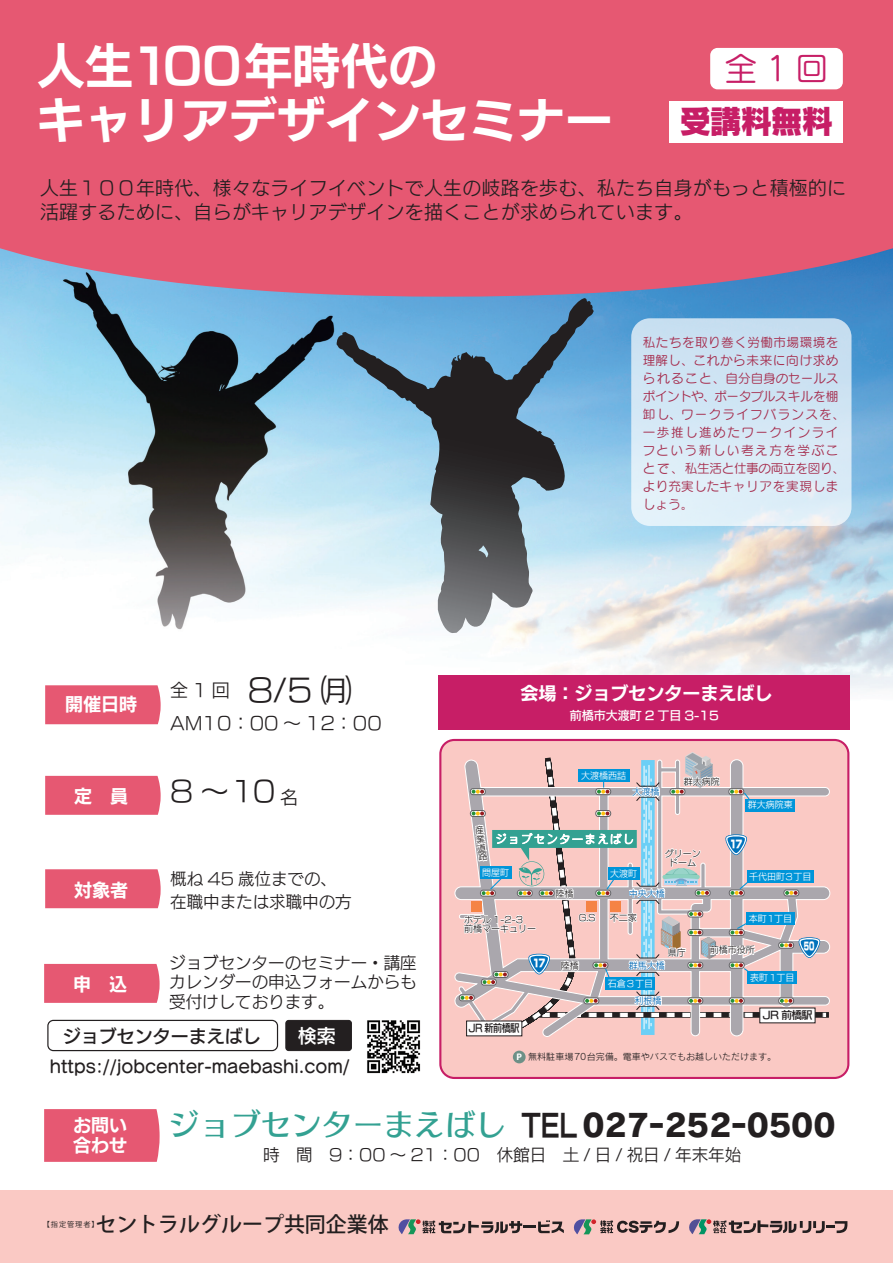
<style>
.page{position:relative;width:893px;height:1263px;background:#fff}
.page>*{position:absolute;margin:0;border:0;box-sizing:border-box;transform-origin:0 0}
.t1{font:48px/54px "New Rodin Pro N B";color:#fff}
.t2{font:33px "Seurat Pro M";color:#c71e66}
.t3{font:30.9px "Rodin NTLG Pro EB";color:#231f20;scale:1.04 1}
.t4{font:30.45px "New Rodin Pro N EB";color:#c71e66}
.t5{font:28.5px "New Rodin Pro N M";color:#231f20}
.t6{font:500 21px "Koz Go Pr 6 N";color:#231f20}
.t7{font:18.9px "New Rodin Pro N DB";color:#fff}
.t8{font:18.75px/24px "New Rodin Pro N M";letter-spacing:.025em;color:#231f20}
.t9{font:18px/19.8px "New Rodin Pro N B";color:#fff}
.t10{font:18px/33.8px "New Rodin Pro N M";color:#231f20}
.t11{font:18px "New Rodin Pro N DB";color:#231f20}
.t12{font:17.25px "Seurat Pro N DB";color:#231f20}
.t13{font:16.5px/19.5px "New Rodin Pro N M";color:#231f20}
.t14{font:12.6px/18px "Seurat Pro M";letter-spacing:.05em;color:#a52b4c}
.t15{font:12px "New Rodin Pro N DB";color:#fff}
.t16{font:10.65px "New Rodin Pro DB";letter-spacing:-.04em;color:#231f20;scale:.85 1}
.t17{font:10.65px "New Rodin Pro DB";letter-spacing:-.04em;color:#231f20}
.t18{font:10.65px "New Rodin Pro UB";color:#fff;scale:.8 1}
.t19{font:10.65px "New Rodin Pro UB";color:#fff;scale:.6 1}
.t20{font:9px/9px "New Rodin Pro M";color:#231f20;text-align:center}
.t21{font:9px "New Rodin Pro M";color:#fff}
.t22{font:9px "Rodin Pro M";color:#231f20}
.t23{font:9px "New Rodin Pro M";color:#0166b3}
.t24{font:7.2px "Koz Go Pr 6 N";letter-spacing:.125em;color:#231f20}
.s1{font-size:31.5px}
.s2{font-size:18px}
.s3{font-family:"Skip Std D";font-size:30.6px;color:#33a192}
.s4{font-family:"New Rodin Pro N B"}
.s5{font-family:"Myriad Pro";font-weight:700;font-size:9.6px;color:#fff}
</style>
<div class="page">
<img style="left:0;top:297px;width:893px;height:394px">
<div style="left:0;top:1191px;width:893px;height:72px;background:#fac9c4"></div>
<div style="left:0;top:0;width:893px;height:297px;background:#e65872"></div>
<div style="left:710px;top:48px;width:133px;height:41px;background:#fff;border-radius:7px"></div>
<div style="left:631px;top:318px;width:220px;height:208px;background:linear-gradient(to bottom,#c4ddf0,#e4f2f9);border-radius:19px"></div>
<div style="left:670px;top:101px;width:173px;height:42px;background:#fff"></div>
<div style="left:438px;top:675px;width:412px;height:55px;background:#c71e66"></div>
<div style="left:440px;top:740px;width:408px;height:338px;background:#fac9c4;border-radius:14px"></div>
<div style="left:439px;top:739px;width:410px;height:340px;border:2px solid #c71e66;border-radius:14px"></div>
<div style="left:45px;top:869px;width:116px;height:39px;background:#e65872"></div>
<div style="left:45px;top:776px;width:116px;height:39px;background:#e65872"></div>
<div style="left:45px;top:685px;width:116px;height:39px;background:#e65872"></div>
<div style="left:513px;top:1051px;width:13px;height:12px;background:#6d9087;border-radius:50%"></div>
<div style="left:44px;top:964px;width:116px;height:39px;background:#e65872"></div>
<svg style="left:398px;top:1219px;width:166px;height:15px"></svg>
<svg style="left:689px;top:1219px;width:158px;height:15px"></svg>
<svg style="left:573px;top:1219px;width:106px;height:15px"></svg>
<div style="left:44px;top:1109px;width:116px;height:53px;background:#e65872"></div>
<div style="left:47px;top:1020px;width:231px;height:31px;border:1px solid #231f20;border-radius:5px"></div>
<div style="left:286px;top:1020px;width:65px;height:30px;background:#231f20;border-radius:3px"></div>
<div style="left:285px;top:1020px;width:67px;height:31px;border:1px solid #231f20;border-radius:3px"></div>
<img style="left:367px;top:1020px;width:54px;height:54px">
<svg style="left:337px;top:313px;width:232px;height:161px;background:#5c819a"></svg>
<svg style="left:454px;top:787px;width:377px;height:250px"></svg>
<div style="left:459px;top:995px;width:15px;height:6px;border:1px solid #636366;border-radius:3px"></div>
<div style="left:466px;top:1021px;width:56px;height:15px;background:#fff"></div>
<svg style="left:460px;top:752px;width:366px;height:279px"></svg>
<h1 class="t1" style="left:37px;top:35px;width:578px">人生100年時代の<br>キャリアデザインセミナー</h1>
<h2 class="t2" style="left:724px;top:47px;width:105px">全1回</h2>
<h3 class="t4" style="left:680px;top:95px;width:154px">受講料無料</h3>
<h3 class="t8" style="left:40px;top:175px;width:807px">人生１００年時代、様々なライフイベントで人生の岐路を歩む、私たち自身がもっと積極的に活躍するために、自らがキャリアデザインを描くことが求められています。</h3>
<p class="t14" style="left:643px;top:333px;width:203px">私たちを取り巻く労働市場環境を理解し、これから未来に向け求められること、自分自身のセールスポイントや、ポータブルスキルを棚卸し、ワークライフバランスを、一歩推し進めたワークインライフという新しい考え方を学ぶことで、私生活と仕事の両立を図り、より充実したキャリアを実現しましょう。</p>
<h3 class="t9" style="left:65px;top:693px;width:73px">開催日時</h3>
<h3 class="t10" style="left:170px;top:671px;width:213px">全 1 回　<span class="s1">8/5 ㈪<br></span>AM10：00 ～ 12：00</h3>
<h3 class="t9" style="left:74px;top:784px;width:55px">定　員</h3>
<h3 class="t5" style="left:170px;top:767px;width:130px">8～10<span class="s2">名</span></h3>
<h3 class="t9" style="left:74px;top:878px;width:55px">対象者</h3>
<h3 class="t13" style="left:170px;top:866px;width:183px;line-height:22.5px">概ね 45 歳位までの、在職中または求職中の方</h3>
<h3 class="t9" style="left:73px;top:973px;width:55px">申　込</h3>
<h3 class="t13" style="left:169px;top:951px;width:249px;text-align:justify">ジョブセンターのセミナー・講座カレンダーの申込フォームからも受付けしております。</h3>
<h3 class="t9" style="left:520px;top:682px;width:253px">会場：ジョブセンターまえばし</h3>
<p class="t15" style="left:570px;top:705px;width:151px">前橋市大渡町 2 丁目 3-15</p>
<p class="t21" style="left:581px;top:768px;width:46px">大渡橋西詰</p>
<p class="t23" style="left:633px;top:784px;width:28px">大渡橋</p>
<p class="t20" style="left:684px;top:776px;width:37px">群大病院</p>
<p class="t21" style="left:748px;top:797px;width:47px">群大病院東</p>
<p class="t20" style="left:474px;top:825px;width:6px;text-align:justify;rotate:-7deg">産業道路</p>
<p class="t21" style="left:482px;top:864px;width:28px">問屋町</p>
<p class="t21" style="left:610px;top:865px;width:28px">大渡町</p>
<p class="t20" style="left:665px;top:848px;width:37px">グリーンドーム</p>
<p class="t18" style="left:730px;top:834px;width:17px">17</p>
<p class="t21" style="left:749px;top:869px;width:64px">千代田町3丁目</p>
<p class="t20" style="left:555px;top:888px;width:19px">陸橋</p>
<p class="t23" style="left:629px;top:885px;width:37px">中央大橋</p>
<p class="t20" style="left:464px;top:914px;width:73px;text-align:left">ホテル 1-2-3<br>前橋マーキュリー</p>
<p class="t20" style="left:579px;top:912px;width:18px">G.S</p>
<p class="t20" style="left:610px;top:912px;width:28px">不二家</p>
<p class="t21" style="left:749px;top:911px;width:45px">本町1丁目</p>
<p class="t20" style="left:668px;top:947px;width:19px">県庁</p>
<p class="t20" style="left:710px;top:945px;width:46px">前橋市役所</p>
<p class="t19" style="left:804px;top:937px;width:19px">50</p>
<p class="t18" style="left:533px;top:954px;width:17px">17</p>
<p class="t20" style="left:561px;top:960px;width:19px">陸橋</p>
<p class="t23" style="left:629px;top:957px;width:37px">群馬大橋</p>
<p class="t21" style="left:608px;top:976px;width:47px">石倉3丁目</p>
<p class="t21" style="left:750px;top:970px;width:46px">表町1丁目</p>
<p class="t23" style="left:635px;top:993px;width:28px">利根橋</p>
<p class="t17" style="left:763px;top:1006px;width:51px">JR 前橋駅</p>
<p class="t16" style="left:469px;top:1019px;width:61px">JR 新前橋駅</p>
<h3 class="t11" style="left:63px;top:1020px;width:199px">ジョブセンターまえばし</h3>
<h3 class="t7" style="left:298px;top:1019px;width:39px">検索</h3>
<h3 class="t12" style="left:50px;top:1055px;width:302px">https://jobcenter-maebashi.com/</h3>
<h3 class="t3" style="left:169px;top:1104px;width:642px"><span class="s3">ジョブセンターまえばし</span> <span class="s4">TEL</span> 027-252-0500</h3>
<p class="t22" style="left:516px;top:1051px;width:261px"><span class="s5">P</span> 無料駐車場70台完備。電車やバスでもお越しいただけます。</p>
<h3 class="t9" style="left:73px;top:1114px;width:55px">お問い合わせ</h3>
<h3 class="t13" style="left:263px;top:1144px;width:480px">時　間　9：00 ～ 21：00　休館日　土 / 日 / 祝日 / 年末年始</h3>
<p class="t24" style="left:43px;top:1220px;width:57px">【指定管理者】</p>
<h3 class="t6" style="left:95px;top:1212px;width:295px">セントラルグループ共同企業体</h3>
</div>
